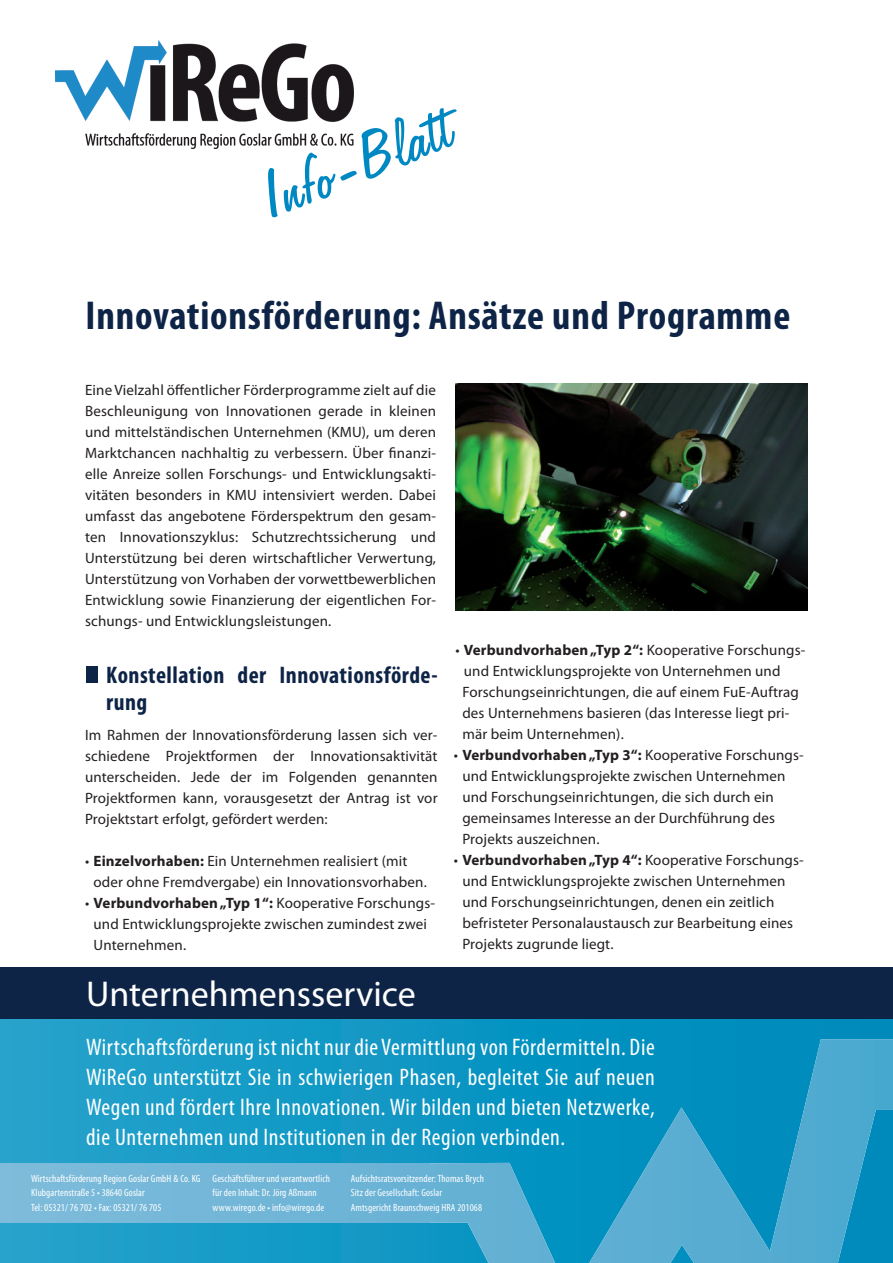
<style>
.page{position:relative;width:893px;height:1263px;background:#fff}
.page>*{position:absolute;margin:0;border:0;box-sizing:border-box;transform-origin:0 0}
.t1{font:75px "Freehand 575 BT Regular B";color:#0088c2}
.t2{font:700 condensed 40.5px "Myriad Pro";letter-spacing:.02em;color:#0e2447}
.t3{font:36px "Myriad Pro";color:#fff}
.t4{font:condensed 24px/30px "Myriad Pro";letter-spacing:.025em;color:#fff;text-align:justify}
.t5{font:700 condensed 24px/27px "Myriad Pro";letter-spacing:.02em;color:#0e2447}
.t6{font:15px/21px "Myriad Pro";letter-spacing:.01em;color:#231f20}
.t7{font:condensed 10.5px/14.2px "Myriad Pro";letter-spacing:.01em;color:#fff}
.s1{font-weight:700}
</style>
<div class="page">
<img style="left:56px;top:40px;width:298px;height:108px">
<svg style="left:0;top:1018px;width:893px;height:245px;background:#1799c5"></svg>
<svg style="left:430px;top:1039px;width:463px;height:224px;background:#229ac6"></svg>
<div style="left:0;top:967px;width:893px;height:51px;background:#0e2447"></div>
<div style="left:0;top:1163px;width:430px;height:59px;background:#73b6d8"></div>
<div style="left:86px;top:667px;width:12px;height:16px;background:#0e2447"></div>
<img style="left:455px;top:384px;width:353px;height:226px">
<h1 class="t1" style="left:250px;top:162px;width:201px;rotate:-22deg">Info-Blatt</h1>
<h2 class="t2" style="left:86px;top:290px;width:706px">Innovationsförderung: Ansätze und Programme</h2>
<p class="t6" style="left:85px;top:379px;width:353px;text-align:justify">Eine Vielzahl öffentlicher Förderprogramme zielt auf die Beschleunigung von Innovationen gerade in kleinen und mittelständischen Unternehmen (KMU), um deren Marktchancen nachhaltig zu verbessern. Über finanzi&shy;elle Anreize sollen Forschungs- und Entwicklungsakti&shy;vitäten besonders in KMU intensiviert werden. Dabei umfasst das angebotene Förderspektrum den gesam&shy;ten Innovationszyklus: Schutzrechtssicherung und Unterstützung bei deren wirtschaftlicher Verwertung, Unterstützung von Vorhaben der vorwettbewerblichen Entwicklung sowie Finanzierung der eigentlichen For&shy;schungs- und Entwicklungsleistungen.</p>
<h3 class="t5" style="left:106px;top:661px;width:333px">Konstellation der Innovationsförde&shy;rung</h3>
<p class="t6" style="left:85px;top:724px;width:354px;text-align:justify">Im Rahmen der Innovationsförderung lassen sich ver&shy;schiedene Projektformen der Innovationsaktivität unterscheiden. Jede der im Folgenden genannten Projektformen kann, vorausgesetzt der Antrag ist vor Projektstart erfolgt, gefördert werden:</p>
<p class="t6" style="left:94px;top:850px;width:335px;text-indent:-9px">• <span class="s1">Einzelvorhaben:</span> Ein Unternehmen realisiert (mit oder ohne Fremdvergabe) ein Innovationsvorhaben.</p>
<p class="t6" style="left:94px;top:892px;width:343px;text-indent:-9px">• <span class="s1">Verbundvorhaben „Typ 1“:</span> Kooperative Forschungs&shy;und Entwicklungsprojekte zwischen zumindest zwei<br>Unternehmen.</p>
<p class="t6" style="left:462px;top:639px;width:344px;text-indent:-7px">• <span class="s1">Verbundvorhaben „Typ 2“:</span> Kooperative Forschungs&shy;und Entwicklungsprojekte von Unternehmen und Forschungseinrichtungen, die auf einem FuE-Auftrag des Unternehmens basieren (das Interesse liegt pri&shy;mär beim Unternehmen).</p>
<p class="t6" style="left:462px;top:744px;width:343px;text-indent:-9px">• <span class="s1">Verbundvorhaben „Typ 3“:</span> Kooperative Forschungs&shy;und Entwicklungsprojekte zwischen Unternehmen und Forschungseinrichtungen, die sich durch ein gemeinsames Interesse an der Durchführung des Projekts auszeichnen.</p>
<p class="t6" style="left:462px;top:849px;width:343px;text-indent:-9px">• <span class="s1">Verbundvorhaben „Typ 4“:</span> Kooperative Forschungs&shy;und Entwicklungsprojekte zwischen Unternehmen und Forschungseinrichtungen, denen ein zeitlich befristeter Personalaustausch zur Bearbeitung eines Projekts zugrunde liegt.</p>
<h3 class="t3" style="left:86px;top:971px;width:331px">Unternehmensservice</h3>
<p class="t4" style="left:86px;top:1032px;width:570px">Wirtschaftsförderung ist nicht nur die Vermittlung von Fördermitteln. Die WiReGo unterstützt Sie in schwierigen Phasen, begleitet Sie auf neuen Wegen und fördert Ihre Innovationen. Wir bilden und bieten Netzwerke, die Unternehmen und Institutionen in der Region verbinden.</p>
<p class="t7" style="left:31px;top:1171px;width:171px">Wirtschaftsförderung Region Goslar GmbH &amp; Co. KG<br>Klubgartenstraße 5 • 38640 Goslar<br>Tel: 05321/ 76 702 • Fax: 05321/ 76 705</p>
<p class="t7" style="left:213px;top:1171px;width:119px">Geschäftsführer und verantwortlich für den Inhalt: Dr. Jörg Aßmann www.wirego.de • info@wirego.de</p>
<p class="t7" style="left:351px;top:1171px;width:135px">Aufsichtsratsvorsitzender: Thomas Brych<br>Sitz der Gesellschaft: Goslar<br>Amtsgericht Braunschweig HRA 201068</p>
</div>
